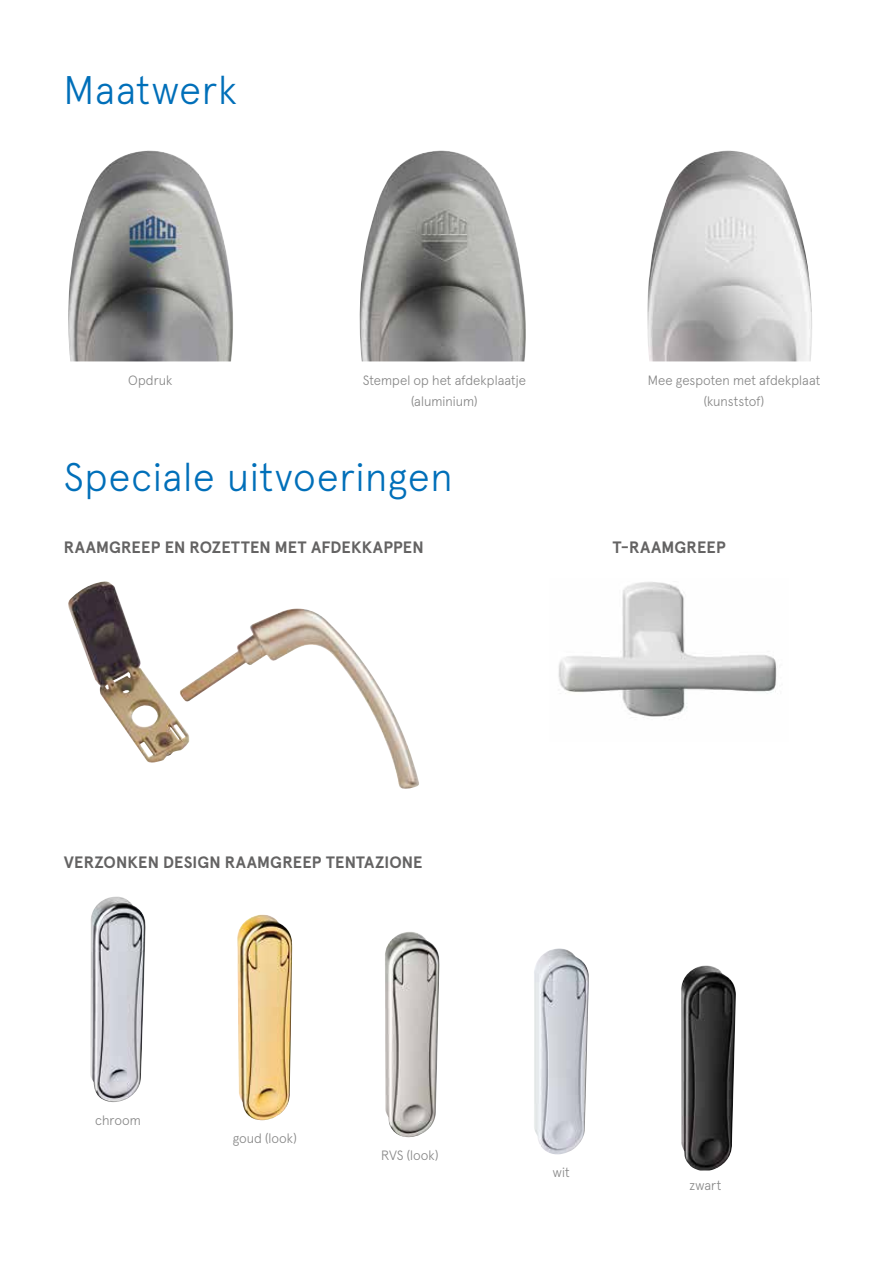
<style>
.page{position:relative;width:893px;height:1263px;background:#fff}
.page>*{position:absolute;margin:0;border:0;box-sizing:border-box;transform-origin:0 0}
.t1{font:300 39.9px "Apercu Pro";letter-spacing:.025em;color:#006fb9}
.t2{font:700 16.5px "Apercu Pro";letter-spacing:.005em;color:#646363}
.t3{font:300 13.5px/21px "Apercu Pro";letter-spacing:.005em;color:#878787;text-align:center}
</style>
<div class="page">
<img style="left:68px;top:581px;width:351px;height:208px">
<img style="left:558px;top:582px;width:219px;height:136px">
<img style="left:534px;top:948px;width:55px;height:206px">
<img style="left:385px;top:932px;width:55px;height:206px">
<img style="left:237px;top:915px;width:55px;height:205px">
<img style="left:90px;top:896px;width:56px;height:206px">
<img style="left:68px;top:150px;width:165px;height:211px">
<img style="left:359px;top:150px;width:167px;height:211px">
<img style="left:647px;top:150px;width:165px;height:211px">
<svg style="left:68px;top:655px;width:65px;height:134px"></svg>
<img style="left:681px;top:965px;width:55px;height:205px">
<h1 class="t1" style="left:64px;top:59px;width:174px">Maatwerk</h1>
<p class="t3" style="left:128px;top:368px;width:46px">Opdruk</p>
<p class="t3" style="left:363px;top:368px;width:165px">Stempel op het afdekplaatje (aluminium)</p>
<p class="t3" style="left:648px;top:368px;width:174px">Mee gespoten met afdekplaat (kunststof)</p>
<h1 class="t1" style="left:64px;top:446px;width:390px">Speciale uitvoeringen</h1>
<p class="t2" style="left:64px;top:534px;width:361px">RAAMGREEP EN ROZETTEN MET AFDEKKAPPEN</p>
<p class="t2" style="left:612px;top:534px;width:115px">T-RAAMGREEP</p>
<p class="t2" style="left:64px;top:849px;width:360px">VERZONKEN DESIGN RAAMGREEP TENTAZIONE</p>
<p class="t3" style="left:95px;top:1108px;width:47px">chroom</p>
<p class="t3" style="left:233px;top:1126px;width:65px">goud (look)</p>
<p class="t3" style="left:381px;top:1143px;width:59px">RVS (look)</p>
<p class="t3" style="left:553px;top:1160px;width:18px">wit</p>
<p class="t3" style="left:689px;top:1173px;width:33px">zwart</p>
</div>
